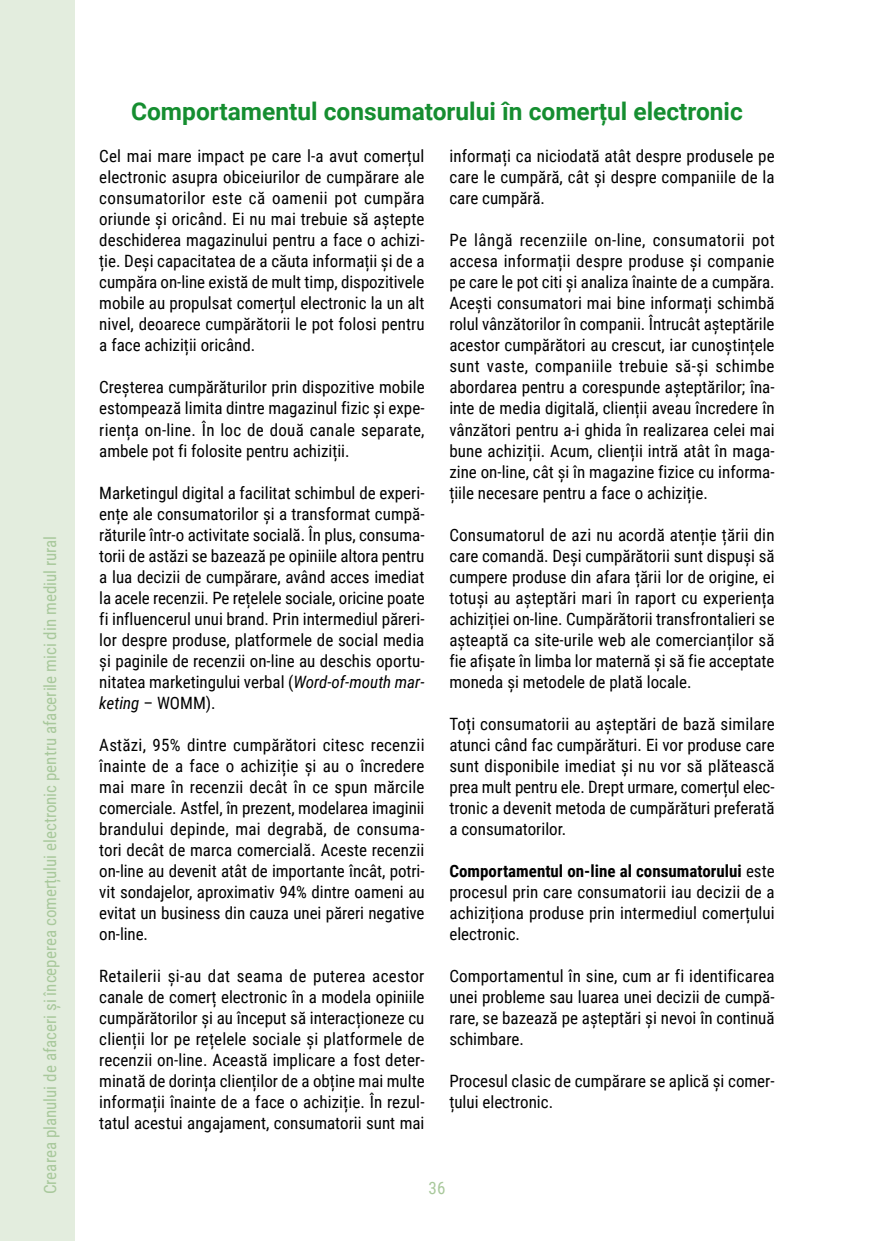
<style>
.page{position:relative;width:874px;height:1241px;background:#fff}
.page>*{position:absolute;margin:0;border:0;box-sizing:border-box;transform-origin:0 0}
.t1{font:700 24.5px "Roboto";color:#158e30}
.t2{font:16.97px/21px "Roboto Condensed";color:#000;text-align:justify}
.t3{font:16.97px "Roboto Condensed";color:#a8c89b}
.s1{font-style:italic}
.s2{font-weight:700}
</style>
<div class="page">
<div style="left:0;top:0;width:74px;height:1240px;background:#e3edde"></div>
<p class="t3" style="left:38px;top:1193px;width:659px;rotate:-90deg">Crearea planului de afaceri și începerea comerțului electronic pentru afacerile mici din mediul rural</p>
<h1 class="t1" style="left:131px;top:94px;width:613px">Comportamentul consumatorului în comerțul electronic</h1>
<p class="t2" style="left:99px;top:145px;width:326px">Cel mai mare impact pe care l-a avut comerțul electronic asupra obiceiurilor de cumpărare ale consumatorilor este că oamenii pot cumpăra oriunde și oricând. Ei nu mai trebuie să aștepte deschiderea magazinului pentru a face o achizi&shy;ție. Deși capacitatea de a căuta informații și de a cumpăra on-line există de mult timp, dispozitivele mobile au propulsat comerțul electronic la un alt nivel, deoarece cumpărătorii le pot folosi pentru a face achiziții oricând.</p>
<p class="t2" style="left:99px;top:376px;width:326px">Creșterea cumpărăturilor prin dispozitive mobile estompează limita dintre magazinul fizic și expe&shy;riența on-line. În loc de două canale separate, ambele pot fi folosite pentru achiziții.</p>
<p class="t2" style="left:99px;top:481px;width:327px">Marketingul digital a facilitat schimbul de experi&shy;ențe ale consumatorilor și a transformat cumpă&shy;răturile într-o activitate socială. În plus, consuma&shy;torii de astăzi se bazează pe opiniile altora pentru a lua decizii de cumpărare, având acces imediat la acele recenzii. Pe rețelele sociale, oricine poate fi influencerul unui brand. Prin intermediul păreri&shy;lor despre produse, platformele de social media și paginile de recenzii on-line au deschis oportu&shy;nitatea marketingului verbal (<span class="s1">Word-of-mouth mar&shy;keting</span> – WOMM).</p>
<p class="t2" style="left:99px;top:733px;width:327px">Astăzi, 95% dintre cumpărători citesc recenzii înainte de a face o achiziție și au o încredere mai mare în recenzii decât în ce spun mărcile comerciale. Astfel, în prezent, modelarea imaginii brandului depinde, mai degrabă, de consuma&shy;tori decât de marca comercială. Aceste recenzii on-line au devenit atât de importante încât, potri&shy;vit sondajelor, aproximativ 94% dintre oameni au evitat un business din cauza unei păreri negative on-line.</p>
<p class="t2" style="left:99px;top:964px;width:327px">Retailerii și-au dat seama de puterea acestor canale de comerț electronic în a modela opiniile cumpărătorilor și au început să interacționeze cu clienții lor pe rețelele sociale și platformele de recenzii on-line. Această implicare a fost deter&shy;minată de dorința clienților de a obține mai multe informații înainte de a face o achiziție. În rezul&shy;tatul acestui angajament, consumatorii sunt mai</p>
<p class="t2" style="left:449px;top:145px;width:326px">informați ca niciodată atât despre produsele pe care le cumpără, cât și despre companiile de la care cumpără.</p>
<p class="t2" style="left:449px;top:229px;width:327px">Pe lângă recenziile on-line, consumatorii pot accesa informații despre produse și companie pe care le pot citi și analiza înainte de a cumpăra.<br>Acești consumatori mai bine informați schimbă rolul vânzătorilor în companii. Întrucât așteptările acestor cumpărători au crescut, iar cunoștințele sunt vaste, companiile trebuie să-și schimbe abordarea pentru a corespunde așteptărilor; îna&shy;inte de media digitală, clienții aveau încredere în vânzători pentru a-i ghida în realizarea celei mai bune achiziții. Acum, clienții intră atât în maga&shy;zine on-line, cât și în magazine fizice cu informa&shy;țiile necesare pentru a face o achiziție.</p>
<p class="t2" style="left:449px;top:523px;width:326px">Consumatorul de azi nu acordă atenție țării din care comandă. Deși cumpărătorii sunt dispuși să cumpere produse din afara țării lor de origine, ei totuși au așteptări mari în raport cu experiența achiziției on-line. Cumpărătorii transfrontalieri se așteaptă ca site-urile web ale comercianților să fie afișate în limba lor maternă și să fie acceptate moneda și metodele de plată locale.</p>
<p class="t2" style="left:449px;top:712px;width:327px">Toți consumatorii au așteptări de bază similare atunci când fac cumpărături. Ei vor produse care sunt disponibile imediat și nu vor să plătească prea mult pentru ele. Drept urmare, comerțul elec&shy;tronic a devenit metoda de cumpărături preferată a consumatorilor.</p>
<p class="t2" style="left:449px;top:859px;width:327px"><span class="s2">Comportamentul on-line al consumatorului</span> este procesul prin care consumatorii iau decizii de a achiziționa produse prin intermediul comerțului electronic.</p>
<p class="t2" style="left:449px;top:964px;width:326px">Comportamentul în sine, cum ar fi identificarea unei probleme sau luarea unei decizii de cumpă&shy;rare, se bazează pe așteptări și nevoi în continuă schimbare.</p>
<p class="t2" style="left:449px;top:1069px;width:326px">Procesul clasic de cumpărare se aplică și comer&shy;țului electronic.</p>
<p class="t3" style="left:428px;top:1175px;width:18px">36</p>
</div>
